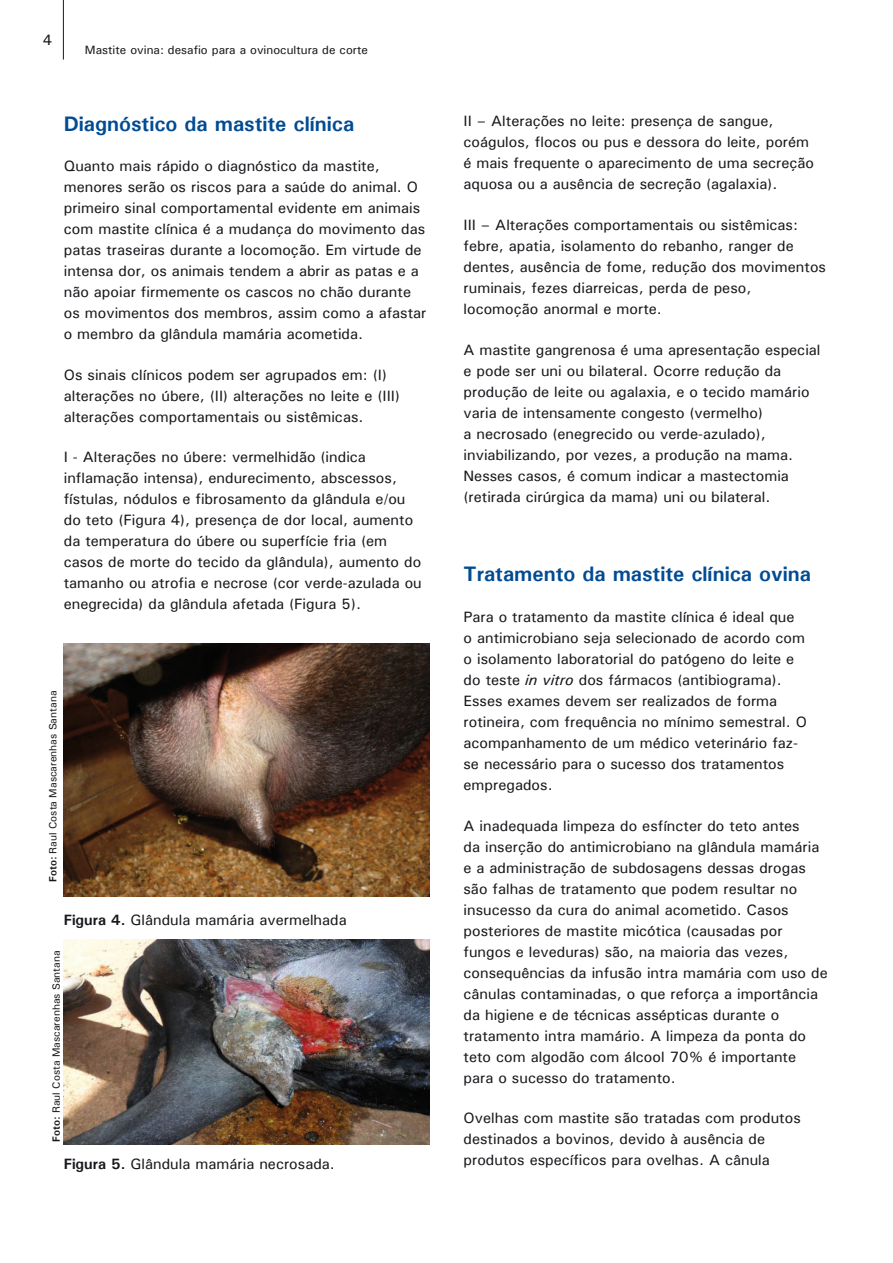
<style>
.page{position:relative;width:893px;height:1263px;background:#fff}
.page>*{position:absolute;margin:0;border:0;box-sizing:border-box;transform-origin:0 0}
.Título_1{font:700 21px "Univers";color:#004b94}
.Corpo_de_texto_1{font:500 15px/21px "Univers";color:#1a171c}
.t1{font:500 12px "Univers";color:#1a171c}
.Figuras{font:500 10.5px "Univers";color:#1a171c}
.s1{font-weight:700}
.s2{font-weight:400;font-style:italic}
</style>
<div class="page">
<hr style="left:63px;top:0;width:1px;height:60px;background:#1a171c">
<img style="left:64px;top:644px;width:365px;height:252px">
<img style="left:64px;top:940px;width:365px;height:204px">
<p class="Corpo_de_texto_1" style="left:43px;top:29px;width:11px">4</p>
<p class="t1" style="left:85px;top:42px;width:284px">Mastite ovina: desafio para a ovinocultura de corte</p>
<p class="Título_1" style="left:64px;top:110px;width:292px">Diagnóstico da mastite clínica</p>
<p class="Corpo_de_texto_1" style="left:64px;top:155px;width:364px">Quanto mais rápido o diagnóstico da mastite, menores serão os riscos para a saúde do animal. O primeiro sinal comportamental evidente em animais com mastite clínica é a mudança do movimento das patas traseiras durante a locomoção. Em virtude de intensa dor, os animais tendem a abrir as patas e a não apoiar firmemente os cascos no chão durante os movimentos dos membros, assim como a afastar o membro da glândula mamária acometida.</p>
<p class="Corpo_de_texto_1" style="left:64px;top:364px;width:338px">Os sinais clínicos podem ser agrupados em: (I) alterações no úbere, (II) alterações no leite e (III) alterações comportamentais ou sistêmicas.</p>
<p class="Corpo_de_texto_1" style="left:64px;top:446px;width:360px">I - Alterações no úbere: vermelhidão (indica inflamação intensa), endurecimento, abscessos, fístulas, nódulos e fibrosamento da glândula e/ou do teto (Figura 4), presença de dor local, aumento da temperatura do úbere ou superfície fria (em casos de morte do tecido da glândula), aumento do tamanho ou atrofia e necrose (cor verde-azulada ou enegrecida) da glândula afetada (Figura 5).</p>
<p class="Figuras" style="left:46px;top:882px;width:193px;rotate:-90deg"><span class="s1">Foto:</span> Raul Costa Mascarenhas Santana</p>
<p class="Corpo_de_texto_1" style="left:64px;top:909px;width:285px"><span class="s1">Figura 4.</span> Glândula mamária avermelhada</p>
<p class="Figuras" style="left:49px;top:1142px;width:193px;rotate:-90deg"><span class="s1">Foto:</span> Raul Costa Mascarenhas Santana</p>
<p class="Corpo_de_texto_1" style="left:64px;top:1152px;width:273px"><span class="s1">Figura 5.</span> Glândula mamária necrosada.</p>
<p class="Corpo_de_texto_1" style="left:463px;top:110px;width:352px">II – Alterações no leite: presença de sangue, coágulos, flocos ou pus e dessora do leite, porém é mais frequente o aparecimento de uma secreção aquosa ou a ausência de secreção (agalaxia).</p>
<p class="Corpo_de_texto_1" style="left:463px;top:214px;width:364px">III – Alterações comportamentais ou sistêmicas: febre, apatia, isolamento do rebanho, ranger de dentes, ausência de fome, redução dos movimentos ruminais, fezes diarreicas, perda de peso, locomoção anormal e morte.</p>
<p class="Corpo_de_texto_1" style="left:463px;top:339px;width:358px">A mastite gangrenosa é uma apresentação especial e pode ser uni ou bilateral. Ocorre redução da produção de leite ou agalaxia, e o tecido mamário varia de intensamente congesto (vermelho)<br>a necrosado (enegrecido ou verde-azulado), inviabilizando, por vezes, a produção na mama.<br>Nesses casos, é comum indicar a mastectomia (retirada cirúrgica da mama) uni ou bilateral.</p>
<p class="Título_1" style="left:463px;top:561px;width:349px">Tratamento da mastite clínica ovina</p>
<p class="Corpo_de_texto_1" style="left:463px;top:606px;width:345px">Para o tratamento da mastite clínica é ideal que<br>o antimicrobiano seja selecionado de acordo com o isolamento laboratorial do patógeno do leite e do teste <span class="s2">in vitro</span> dos fármacos (antibiograma).<br>Esses exames devem ser realizados de forma rotineira, com frequência no mínimo semestral. O acompanhamento de um médico veterinário faz&shy;se necessário para o sucesso dos tratamentos empregados.</p>
<p class="Corpo_de_texto_1" style="left:463px;top:814px;width:366px">A inadequada limpeza do esfíncter do teto antes<br>da inserção do antimicrobiano na glândula mamária e a administração de subdosagens dessas drogas são falhas de tratamento que podem resultar no insucesso da cura do animal acometido. Casos posteriores de mastite micótica (causadas por fungos e leveduras) são, na maioria das vezes, consequências da infusão intra mamária com uso de cânulas contaminadas, o que reforça a importância da higiene e de técnicas assépticas durante o tratamento intra mamário. A limpeza da ponta do teto com algodão com álcool 70% é importante para o sucesso do tratamento.</p>
<p class="Corpo_de_texto_1" style="left:463px;top:1107px;width:339px">Ovelhas com mastite são tratadas com produtos destinados a bovinos, devido à ausência de produtos específicos para ovelhas. A cânula</p>
</div>
